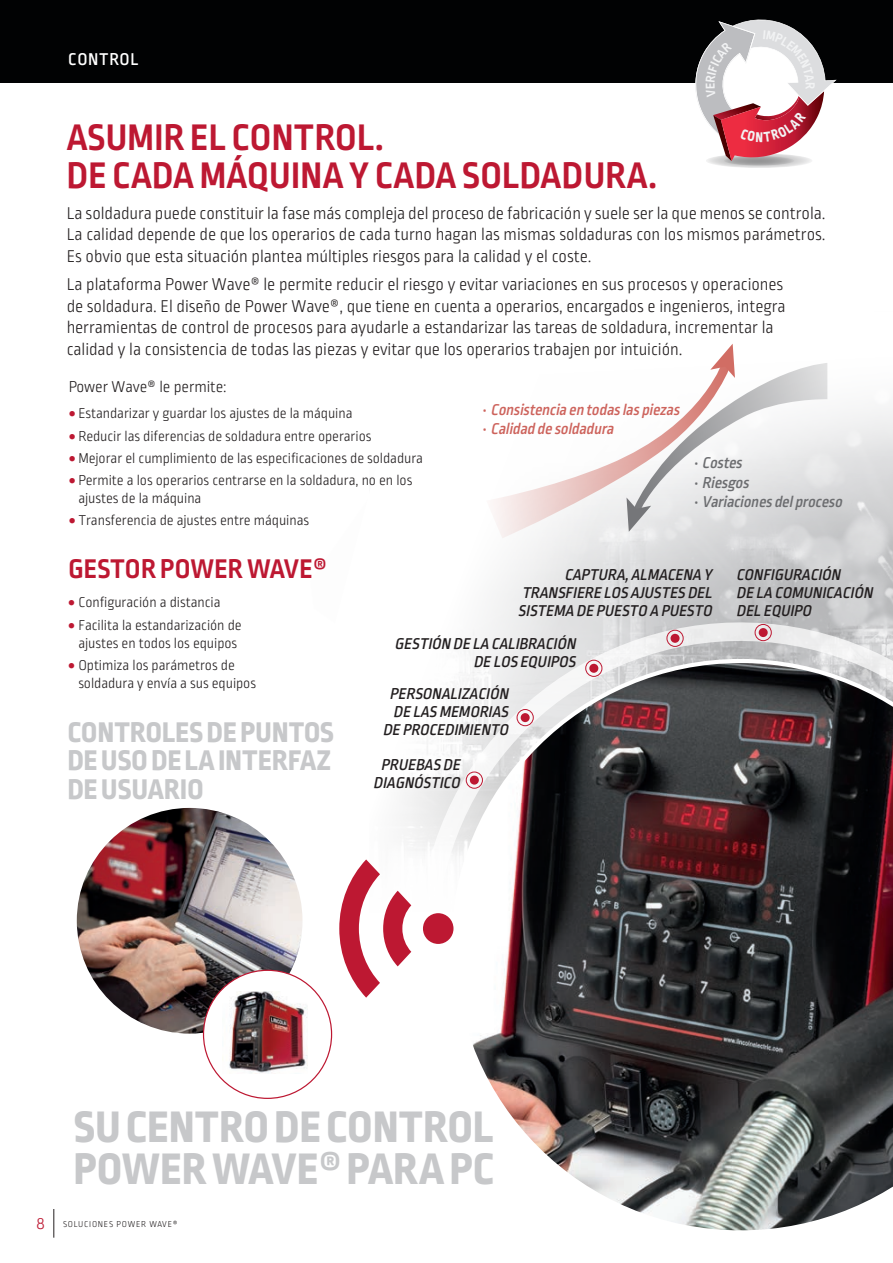
<style>
.page{position:relative;width:893px;height:1263px;background:#fff}
.page>*{position:absolute;margin:0;border:0;box-sizing:border-box;transform-origin:0 0}
.nagłówek_2{font:800 46.5px/42px "Ropa Sans Pro";letter-spacing:.01em;color:#c7c8ca}
.TITLE_ROPA{font:700 39px "Ropa Sans Pro";letter-spacing:.01em;color:#bd1832}
.t1{font:800 30px/28.5px "Ropa Sans Pro";letter-spacing:.01em;color:#c7c8ca}
.TITLE_ROPA-2{font:700 28.5px "Ropa Sans Pro";letter-spacing:.01em;color:#bd1832}
.main_txt{font:300 18px/21.6px "Ropa Sans Pro";letter-spacing:-.005em;color:#231f20;text-align:justify}
.chapter_name_top{font:500 18px "Ropa Sans Pro";letter-spacing:.04em;color:#fff}
.main_txt-2{font:italic 500 16.5px/18px "Ropa Sans Pro";color:#231f20}
.t2{font:italic 500 16.5px "Ropa Sans Pro";color:#cd635c}
.t3{font:italic 500 16.5px "Ropa Sans Pro";color:#6c6d70}
.t4{font:300 16.5px "Ropa Sans Pro";letter-spacing:-.005em;color:#231f20}
.t5{font:300 15px/18px "Ropa Sans Pro";letter-spacing:-.005em;color:#231f20}
.t6{font:300 9px "Ropa Sans Pro";letter-spacing:.085em;color:#231f20}
.s1{color:#bd1832}
.s2{font-style:normal}
.s3{font-size:18px;color:#bd1832}
</style>
<div class="page">
<img style="left:751px;top:363px;width:142px;height:225px">
<svg style="left:411px;top:588px;width:482px;height:364px"></svg>
<svg style="left:451px;top:659px;width:442px;height:572px"></svg>
<svg style="left:402px;top:538px;width:349px;height:378px"></svg>
<img style="left:75px;top:806px;width:229px;height:229px;border-radius:114px">
<div style="left:204px;top:970px;width:128px;height:128px;background:#fff;border-radius:50%"></div>
<div style="left:671px;top:634px;width:9px;height:9px;background:#bd1832;border-radius:50%"></div>
<div style="left:470px;top:776px;width:9px;height:9px;background:#bd1832;border-radius:50%"></div>
<div style="left:466px;top:772px;width:17px;height:16px;border:1px solid #bd1832;border-radius:50%"></div>
<div style="left:521px;top:713px;width:9px;height:9px;background:#bd1832;border-radius:50%"></div>
<div style="left:517px;top:709px;width:16px;height:17px;border:1px solid #bd1832;border-radius:50%"></div>
<div style="left:589px;top:664px;width:9px;height:9px;background:#bd1832;border-radius:50%"></div>
<div style="left:585px;top:660px;width:17px;height:17px;border:1px solid #bd1832;border-radius:50%"></div>
<div style="left:667px;top:630px;width:16px;height:17px;border:1px solid #bd1832;border-radius:50%"></div>
<div style="left:759px;top:628px;width:9px;height:9px;background:#bd1832;border-radius:50%"></div>
<div style="left:755px;top:624px;width:16px;height:17px;border:1px solid #bd1832;border-radius:50%"></div>
<svg style="left:423px;top:913px;width:30px;height:31px"></svg>
<svg style="left:339px;top:859px;width:72px;height:139px"></svg>
<img style="left:229px;top:991px;width:79px;height:83px">
<svg style="left:493px;top:344px;width:334px;height:194px"></svg>
<div style="left:0;top:0;width:893px;height:83px;background:#010203"></div>
<svg style="left:54px;top:1209px;width:1px;height:28px"></svg>
<svg style="left:695px;top:19px;width:142px;height:149px"></svg>
<p class="chapter_name_top" style="left:68px;top:50px;width:72px">CONTROL</p>
<p class="TITLE_ROPA" style="left:67px;top:116px;width:318px">ASUMIR EL CONTROL.</p>
<p class="TITLE_ROPA" style="left:67px;top:153px;width:592px">DE CADA MÁQUINA Y CADA SOLDADURA.</p>
<p class="main_txt" style="left:67px;top:203px;width:760px">La soldadura puede constituir la fase más compleja del proceso de fabricación y suele ser la que menos se controla.<br>La calidad depende de que los operarios de cada turno hagan las mismas soldaduras con los mismos parámetros.<br>Es obvio que esta situación plantea múltiples riesgos para la calidad y el coste.</p>
<p class="main_txt" style="left:67px;top:275px;width:720px;text-align:left">La plataforma Power Wave® le permite reducir el riesgo y evitar variaciones en sus procesos y operaciones de soldadura. El diseño de Power Wave®, que tiene en cuenta a operarios, encargados e ingenieros, integra herramientas de control de procesos para ayudarle a estandarizar las tareas de soldadura, incrementar la calidad y la consistencia de todas las piezas y evitar que los operarios trabajen por intuición.</p>
<p class="t4" style="left:68px;top:378px;width:160px">Power Wave® le permite:</p>
<p class="t5" style="left:68px;top:405px;width:286px"><span class="s1">•</span> Estandarizar y guardar los ajustes de la máquina</p>
<p class="t5" style="left:68px;top:428px;width:305px"><span class="s1">•</span> Reducir las diferencias de soldadura entre operarios</p>
<p class="t5" style="left:68px;top:450px;width:356px"><span class="s1">•</span> Mejorar el cumplimiento de las especificaciones de soldadura</p>
<p class="t5" style="left:78px;top:472px;width:336px;text-indent:-10px"><span class="s1">•</span> Permite a los operarios centrarse en la soldadura, no en los ajustes de la máquina</p>
<p class="t5" style="left:68px;top:512px;width:242px"><span class="s1">•</span> Transferencia de ajustes entre máquinas</p>
<p class="t2" style="left:483px;top:400px;width:202px"><span class="s2">•</span> Consistenciaen todaslaspiezas</p>
<p class="t2" style="left:483px;top:420px;width:136px"><span class="s2">•</span> Calidaddesoldadura</p>
<p class="t3" style="left:694px;top:454px;width:53px"><span class="s2">•</span> Costes</p>
<p class="t3" style="left:694px;top:473px;width:60px"><span class="s2">•</span> Riesgos</p>
<p class="t3" style="left:694px;top:493px;width:153px"><span class="s2">•</span> Variacionesdelproceso</p>
<p class="TITLE_ROPA-2" style="left:68px;top:552px;width:260px">GESTOR POWER WAVE®</p>
<p class="t5" style="left:68px;top:594px;width:154px"><span class="s1">•</span> Configuración a distancia</p>
<p class="t5" style="left:68px;top:617px;width:175px;text-align:center"><span class="s1">•</span> Facilita la estandarización de ajustes en todos los equipos</p>
<p class="t5" style="left:78px;top:657px;width:179px;text-indent:-10px"><span class="s1">•</span> Optimiza los parámetros de soldadura y envía a sus equipos</p>
<p class="main_txt-2" style="left:518px;top:566px;width:199px;text-align:justify;text-indent:46px">CAPTURA,ALMACENA Y TRANSFIERE LOS AJUSTES DEL SISTEMA DE PUESTO A PUESTO</p>
<p class="main_txt-2" style="left:395px;top:636px;width:186px;text-align:right">GESTIÓN DE LA CALIBRACIÓN<br>DE LOS EQUIPOS</p>
<p class="main_txt-2" style="left:390px;top:686px;width:124px">PERSONALIZACIÓN<br>DE LAS MEMORIAS</p>
<h3 class="t1" style="left:68px;top:719px;width:268px">CONTROLES DE PUNTOS</h3>
<p class="main_txt-2" style="left:383px;top:722px;width:131px">DE PROCEDIMIENTO</p>
<h3 class="t1" style="left:68px;top:748px;width:265px">DE USO DE LA INTERFAZ<br>DE USUARIO</h3>
<p class="main_txt-2" style="left:373px;top:757px;width:92px;text-align:center">PRUEBAS DE<br>DIAGNÓSTICO</p>
<p class="main_txt-2" style="left:736px;top:566px;width:142px">CONFIGURACIÓN<br>DE LA COMUNICACIÓN<br>DELEQUIPO</p>
<p class="nagłówek_2" style="left:74px;top:1108px;width:422px">SU CENTRO DE CONTROL<br>POWER WAVE® PARA PC</p>
<p class="t6" style="left:36px;top:1220px;width:143px"><span class="s3">8</span> SOLUCIONES POWER WAVE®</p>
</div>
